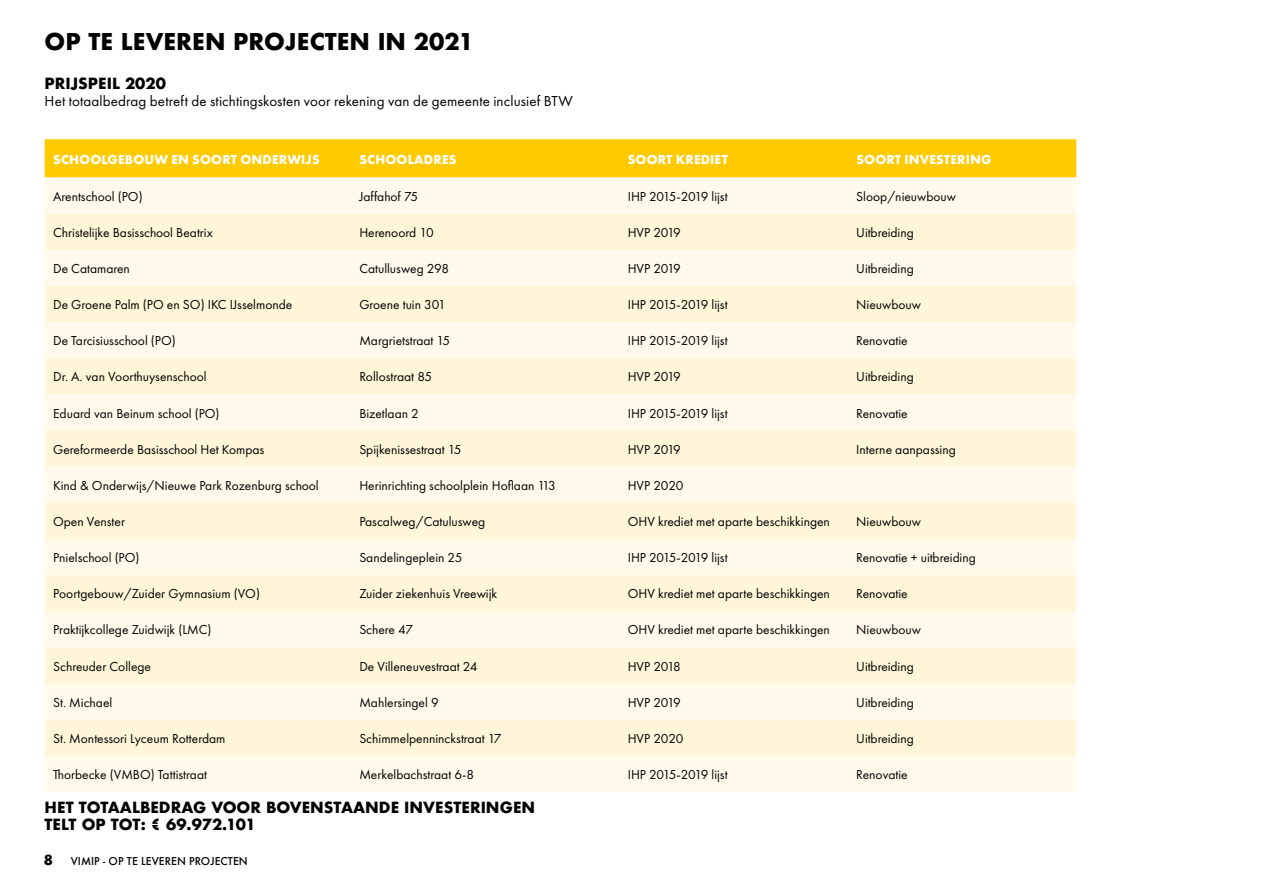
<style>
.page{position:relative;width:1263px;height:893px;background:#fff}
.page>*{position:absolute;margin:0;border:0;box-sizing:border-box;transform-origin:0 0}
.t1{font:700 22.5px "Futura";color:#000}
.t2{font:700 15px/17.2px "Futura";color:#000}
.t3{font:15px "Futura PT";letter-spacing:.01em;color:#000}
.t4{font:13.5px "Futura PT";color:#000}
.t5{font:700 13.5px "Futura PT";letter-spacing:.01em;color:#fff}
.t6{font:700 13.5px "Futura";color:#000}
.t7{font:500 10.5px "Futura";color:#000}
</style>
<div class="page">
<div style="left:45px;top:139px;width:1031px;height:39px;background:#ffca00"></div>
<div style="left:45px;top:178px;width:1031px;height:614px;background:#fffaec"></div>
<svg style="left:45px;top:214px;width:1031px;height:542px;background:#fff7e1"></svg>
<h1 class="t1" style="left:45px;top:25px;width:431px">OP TE LEVEREN PROJECTEN IN 2021</h1>
<p class="t2" style="left:45px;top:74px;width:123px">PRIJSPEIL 2020</p>
<p class="t3" style="left:45px;top:92px;width:530px">Het totaalbedrag betreft de stichtingskosten voor rekening van de gemeente inclusief BTW</p>
<p class="t5" style="left:53px;top:150px;width:268px">SCHOOLGEBOUW EN SOORT ONDERWIJS</p>
<p class="t5" style="left:359px;top:150px;width:99px">SCHOOLADRES</p>
<p class="t5" style="left:628px;top:150px;width:102px">SOORT KREDIET</p>
<p class="t5" style="left:856px;top:150px;width:137px">SOORT INVESTERING</p>
<p class="t4" style="left:53px;top:188px;width:91px">Arentschool (PO)</p>
<p class="t4" style="left:359px;top:188px;width:60px">Jaffahof 75</p>
<p class="t4" style="left:628px;top:188px;width:101px">IHP 2015-2019 lijst</p>
<p class="t4" style="left:856px;top:188px;width:101px">Sloop/nieuwbouw</p>
<p class="t4" style="left:53px;top:224px;width:161px">Christelijke Basisschool Beatrix</p>
<p class="t4" style="left:359px;top:224px;width:76px">Herenoord 10</p>
<p class="t4" style="left:628px;top:224px;width:55px">HVP 2019</p>
<p class="t4" style="left:856px;top:224px;width:59px">Uitbreiding</p>
<p class="t4" style="left:53px;top:261px;width:78px">De Catamaren</p>
<p class="t4" style="left:359px;top:261px;width:91px">Catullusweg 298</p>
<p class="t4" style="left:628px;top:261px;width:55px">HVP 2019</p>
<p class="t4" style="left:856px;top:261px;width:59px">Uitbreiding</p>
<p class="t4" style="left:53px;top:297px;width:241px">De Groene Palm (PO en SO) IKC IJsselmonde</p>
<p class="t4" style="left:359px;top:297px;width:88px">Groene tuin 301</p>
<p class="t4" style="left:628px;top:297px;width:101px">IHP 2015-2019 lijst</p>
<p class="t4" style="left:856px;top:297px;width:66px">Nieuwbouw</p>
<p class="t4" style="left:53px;top:333px;width:124px">De Tarcisiusschool (PO)</p>
<p class="t4" style="left:359px;top:333px;width:92px">Margrietstraat 15</p>
<p class="t4" style="left:628px;top:333px;width:101px">IHP 2015-2019 lijst</p>
<p class="t4" style="left:856px;top:333px;width:53px">Renovatie</p>
<p class="t4" style="left:53px;top:369px;width:155px">Dr. A. van Voorthuysenschool</p>
<p class="t4" style="left:359px;top:369px;width:74px">Rollostraat 85</p>
<p class="t4" style="left:628px;top:369px;width:55px">HVP 2019</p>
<p class="t4" style="left:856px;top:369px;width:59px">Uitbreiding</p>
<p class="t4" style="left:53px;top:405px;width:168px">Eduard van Beinum school (PO)</p>
<p class="t4" style="left:359px;top:405px;width:61px">Bizetlaan 2</p>
<p class="t4" style="left:628px;top:405px;width:101px">IHP 2015-2019 lijst</p>
<p class="t4" style="left:856px;top:405px;width:53px">Renovatie</p>
<p class="t4" style="left:53px;top:441px;width:213px">Gereformeerde Basisschool Het Kompas</p>
<p class="t4" style="left:359px;top:441px;width:104px">Spijkenissestraat 15</p>
<p class="t4" style="left:628px;top:441px;width:55px">HVP 2019</p>
<p class="t4" style="left:856px;top:441px;width:101px">Interne aanpassing</p>
<p class="t4" style="left:53px;top:477px;width:267px">Kind &amp; Onderwijs/Nieuwe Park Rozenburg school</p>
<p class="t4" style="left:359px;top:477px;width:198px">Herinrichting schoolplein Hoflaan 113</p>
<p class="t4" style="left:628px;top:477px;width:57px">HVP 2020</p>
<p class="t4" style="left:53px;top:513px;width:73px">Open Venster</p>
<p class="t4" style="left:359px;top:513px;width:128px">Pascalweg/Catulusweg</p>
<p class="t4" style="left:628px;top:513px;width:204px">OHV krediet met aparte beschikkingen</p>
<p class="t4" style="left:856px;top:513px;width:66px">Nieuwbouw</p>
<p class="t4" style="left:53px;top:550px;width:88px">Pnielschool (PO)</p>
<p class="t4" style="left:359px;top:550px;width:105px">Sandelingeplein 25</p>
<p class="t4" style="left:628px;top:550px;width:101px">IHP 2015-2019 lijst</p>
<p class="t4" style="left:856px;top:550px;width:121px">Renovatie + uitbreiding</p>
<p class="t4" style="left:53px;top:586px;width:208px">Poortgebouw/Zuider Gymnasium (VO)</p>
<p class="t4" style="left:359px;top:586px;width:139px">Zuider ziekenhuis Vreewijk</p>
<p class="t4" style="left:628px;top:586px;width:204px">OHV krediet met aparte beschikkingen</p>
<p class="t4" style="left:856px;top:586px;width:53px">Renovatie</p>
<p class="t4" style="left:53px;top:622px;width:160px">Praktijkcollege Zuidwijk (LMC)</p>
<p class="t4" style="left:359px;top:622px;width:55px">Schere 47</p>
<p class="t4" style="left:628px;top:622px;width:204px">OHV krediet met aparte beschikkingen</p>
<p class="t4" style="left:856px;top:622px;width:66px">Nieuwbouw</p>
<p class="t4" style="left:53px;top:658px;width:99px">Schreuder College</p>
<p class="t4" style="left:359px;top:658px;width:120px">De Villeneuvestraat 24</p>
<p class="t4" style="left:628px;top:658px;width:55px">HVP 2018</p>
<p class="t4" style="left:856px;top:658px;width:59px">Uitbreiding</p>
<p class="t4" style="left:53px;top:694px;width:61px">St. Michael</p>
<p class="t4" style="left:359px;top:694px;width:81px">Mahlersingel 9</p>
<p class="t4" style="left:628px;top:694px;width:55px">HVP 2019</p>
<p class="t4" style="left:856px;top:694px;width:59px">Uitbreiding</p>
<p class="t4" style="left:53px;top:730px;width:174px">St. Montessori Lyceum Rotterdam</p>
<p class="t4" style="left:359px;top:730px;width:144px">Schimmelpenninckstraat 17</p>
<p class="t4" style="left:628px;top:730px;width:57px">HVP 2020</p>
<p class="t4" style="left:856px;top:730px;width:59px">Uitbreiding</p>
<p class="t4" style="left:53px;top:766px;width:155px">Thorbecke (VMBO) Tattistraat</p>
<p class="t4" style="left:359px;top:766px;width:116px">Merkelbachstraat 6-8</p>
<p class="t4" style="left:628px;top:766px;width:101px">IHP 2015-2019 lijst</p>
<p class="t4" style="left:856px;top:766px;width:53px">Renovatie</p>
<p class="t2" style="left:45px;top:799px;width:492px">HET TOTAALBEDRAG VOOR BOVENSTAANDE INVESTERINGEN<br>TELT OP TOT: € 69.972.101</p>
<p class="t7" style="left:71px;top:854px;width:179px">VIMIP - OP TE LEVEREN PROJECTEN</p>
<p class="t6" style="left:44px;top:850px;width:11px">8</p>
</div>
